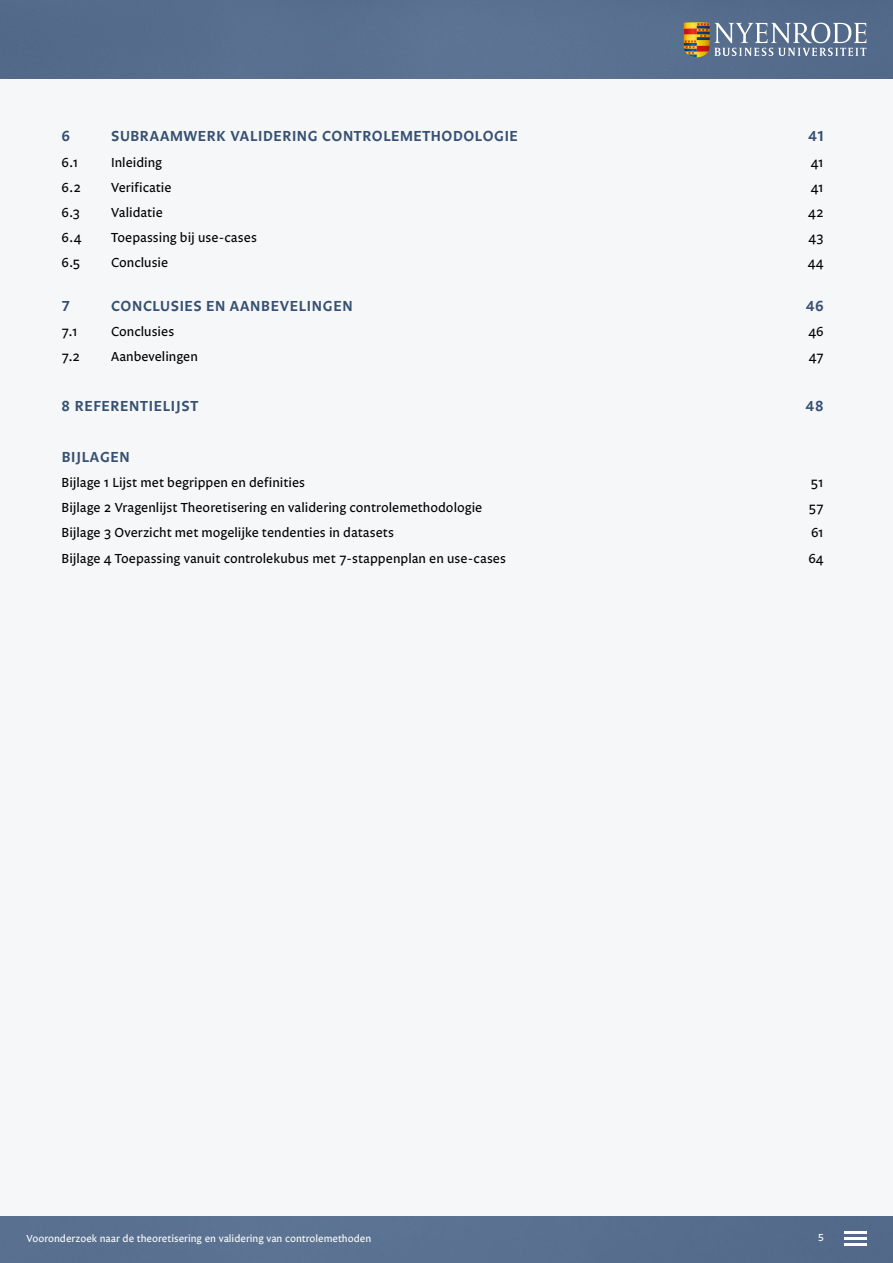
<style>
.page{position:relative;width:893px;height:1263px;background:#f6f7f9}
.page>*{position:absolute;margin:0;border:0;box-sizing:border-box;transform-origin:0 0}
.t1{font:600 15px "Legato OT";letter-spacing:.04em;color:#365071}
.t2{font:13.5px "Legato OT";color:#000}
.t3{font:10.5px "Legato OT";color:#fff}
</style>
<div class="page">
<div style="left:0;top:1216px;width:893px;height:47px;background:#597090"></div>
<hr style="left:844px;top:1231px;width:22px;height:2px;background:#fff">
<hr style="left:844px;top:1237px;width:22px;height:2px;background:#fff">
<hr style="left:844px;top:1243px;width:22px;height:2px;background:#fff">
<div style="left:0;top:0;width:893px;height:79px;background:#586f8f"></div>
<svg style="left:684px;top:22px;width:182px;height:35px;background:#828a96"></svg>
<p class="t1" style="left:62px;top:128px;width:10px">6</p>
<p class="t1" style="left:111px;top:128px;width:408px">SUBRAAMWERK VALIDERING CONTROLEMETHODOLOGIE</p>
<p class="t1" style="left:808px;top:128px;width:17px">41</p>
<p class="t2" style="left:62px;top:154px;width:18px">6.1</p>
<p class="t2" style="left:111px;top:154px;width:53px">Inleiding</p>
<p class="t2" style="left:811px;top:154px;width:14px">41</p>
<p class="t2" style="left:62px;top:180px;width:21px">6.2</p>
<p class="t2" style="left:111px;top:180px;width:62px">Verificatie</p>
<p class="t2" style="left:811px;top:180px;width:14px">41</p>
<p class="t2" style="left:62px;top:205px;width:20px">6.3</p>
<p class="t2" style="left:111px;top:205px;width:53px">Validatie</p>
<p class="t2" style="left:808px;top:205px;width:17px">42</p>
<p class="t2" style="left:62px;top:230px;width:21px">6.4</p>
<p class="t2" style="left:111px;top:230px;width:147px">Toepassing bij use-cases</p>
<p class="t2" style="left:808px;top:230px;width:17px">43</p>
<p class="t2" style="left:62px;top:255px;width:20px">6.5</p>
<p class="t2" style="left:111px;top:255px;width:59px">Conclusie</p>
<p class="t2" style="left:808px;top:255px;width:17px">44</p>
<p class="t1" style="left:62px;top:297px;width:10px">7</p>
<p class="t1" style="left:111px;top:297px;width:243px">CONCLUSIES EN AANBEVELINGEN</p>
<p class="t1" style="left:806px;top:297px;width:20px">46</p>
<p class="t2" style="left:62px;top:324px;width:17px">7.1</p>
<p class="t2" style="left:111px;top:324px;width:65px">Conclusies</p>
<p class="t2" style="left:808px;top:324px;width:17px">46</p>
<p class="t2" style="left:62px;top:349px;width:20px">7.2</p>
<p class="t2" style="left:111px;top:349px;width:88px">Aanbevelingen</p>
<p class="t2" style="left:809px;top:349px;width:16px">47</p>
<p class="t1" style="left:62px;top:398px;width:138px">8 REFERENTIELIJST</p>
<p class="t1" style="left:805px;top:398px;width:20px">48</p>
<p class="t1" style="left:62px;top:448px;width:70px">BIJLAGEN</p>
<p class="t2" style="left:62px;top:475px;width:245px">Bijlage 1 Lijst met begrippen en definities</p>
<p class="t2" style="left:811px;top:475px;width:14px">51</p>
<p class="t2" style="left:62px;top:500px;width:422px">Bijlage 2 Vragenlijst Theoretisering en validering controlemethodologie</p>
<p class="t2" style="left:809px;top:500px;width:16px">57</p>
<p class="t2" style="left:62px;top:525px;width:334px">Bijlage 3 Overzicht met mogelijke tendenties in datasets</p>
<p class="t2" style="left:811px;top:525px;width:14px">61</p>
<p class="t2" style="left:62px;top:550px;width:446px">Bijlage 4 Toepassing vanuit controlekubus met 7-stappenplan en use-cases</p>
<p class="t2" style="left:808px;top:550px;width:17px">64</p>
<p class="t3" style="left:27px;top:1233px;width:346px">Vooronderzoek naar de theoretisering en validering van controlemethoden</p>
<p class="t3" style="left:818px;top:1232px;width:7px">5</p>
</div>
